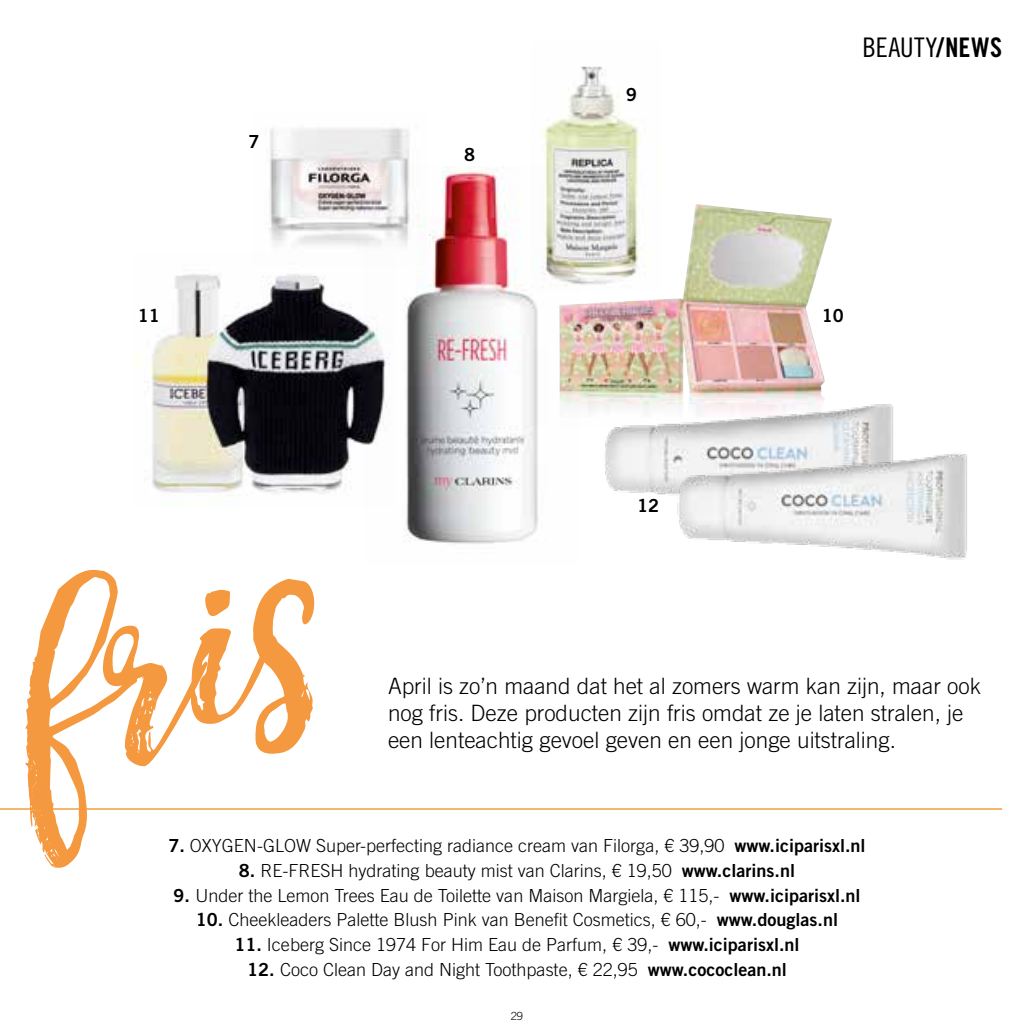
<style>
.page{position:relative;width:1034px;height:1034px;background:#fff}
.page>*{position:absolute;margin:0;border:0;box-sizing:border-box;transform-origin:0 0}
.t1{font:italic 394.43px "Hello Sunshine";color:#f4993f}
.t2{font:27px "Trade Gothic LT Std Cn 18";letter-spacing:.01em;color:#000}
.t3{font:300 22.5px/27px "Trade Gothic LT Std";color:#000}
.t4{font:300 18px "Trade Gothic LT Std";color:#000}
.t5{font:18px "Trade Gothic LT Std Bd 2";color:#000}
.t6{font:300 11.25px "Trade Gothic LT Std";color:#000}
.s1{font-family:"Trade Gothic LT Std Bd Cn 20"}
.s2{font-family:"Trade Gothic LT Std Bd 2";font-weight:400}
</style>
<div class="page">
<img style="left:579px;top:204px;width:253px;height:194px">
<hr style="left:0;top:808px;width:1001px;height:1px;background:#ef7d00">
<img style="left:579px;top:398px;width:314px;height:95px">
<img style="left:642px;top:437px;width:325px;height:123px">
<img style="left:137px;top:274px;width:227px;height:222px">
<img style="left:364px;top:167px;width:215px;height:377px">
<img style="left:531px;top:66px;width:129px;height:224px">
<img style="left:269px;top:127px;width:157px;height:139px">
<p class="t5" style="left:138px;top:304px;width:23px">11</p>
<p class="t5" style="left:248px;top:131px;width:12px">7</p>
<p class="t5" style="left:464px;top:144px;width:12px">8</p>
<p class="t5" style="left:626px;top:83px;width:12px">9</p>
<p class="t5" style="left:637px;top:495px;width:23px">12</p>
<h2 class="t2" style="left:862px;top:32px;width:141px">BEAUTY<span class="s1">/NEWS</span></h2>
<p class="t5" style="left:821px;top:304px;width:23px">10</p>
<h1 class="t1" style="left:-35px;top:461px;width:306px;rotate:-11deg">fris</h1>
<p class="t3" style="left:388px;top:672px;width:594px">April is zo’n maand dat het al zomers warm kan zijn, maar ook nog fris. Deze producten zijn fris omdat ze je laten stralen, je een lenteachtig gevoel geven en een jonge uitstraling.</p>
<p class="t4" style="left:168px;top:834px;width:698px"><span class="s2">7.</span> OXYGEN-GLOW Super-perfecting radiance cream van Filorga, € 39,90 <span class="s2">www.iciparisxl.nl</span></p>
<p class="t4" style="left:239px;top:859px;width:557px"><span class="s2">8.</span> RE-FRESH hydrating beauty mist van Clarins, € 19,50 <span class="s2">www.clarins.nl</span></p>
<p class="t4" style="left:173px;top:884px;width:688px"><span class="s2">9.</span> Under the Lemon Trees Eau de Toilette van Maison Margiela, € 115,- <span class="s2">www.iciparisxl.nl</span></p>
<p class="t4" style="left:196px;top:909px;width:643px"><span class="s2">10.</span> Cheekleaders Palette Blush Pink van Benefit Cosmetics, € 60,- <span class="s2">www.douglas.nl</span></p>
<p class="t4" style="left:234px;top:933px;width:566px"><span class="s2">11.</span> Iceberg Since 1974 For Him Eau de Parfum, € 39,- <span class="s2">www.iciparisxl.nl</span></p>
<p class="t4" style="left:247px;top:958px;width:541px"><span class="s2">12.</span> Coco Clean Day and Night Toothpaste, € 22,95 <span class="s2">www.cococlean.nl</span></p>
<p class="t6" style="left:510px;top:1008px;width:14px">29</p>
</div>
